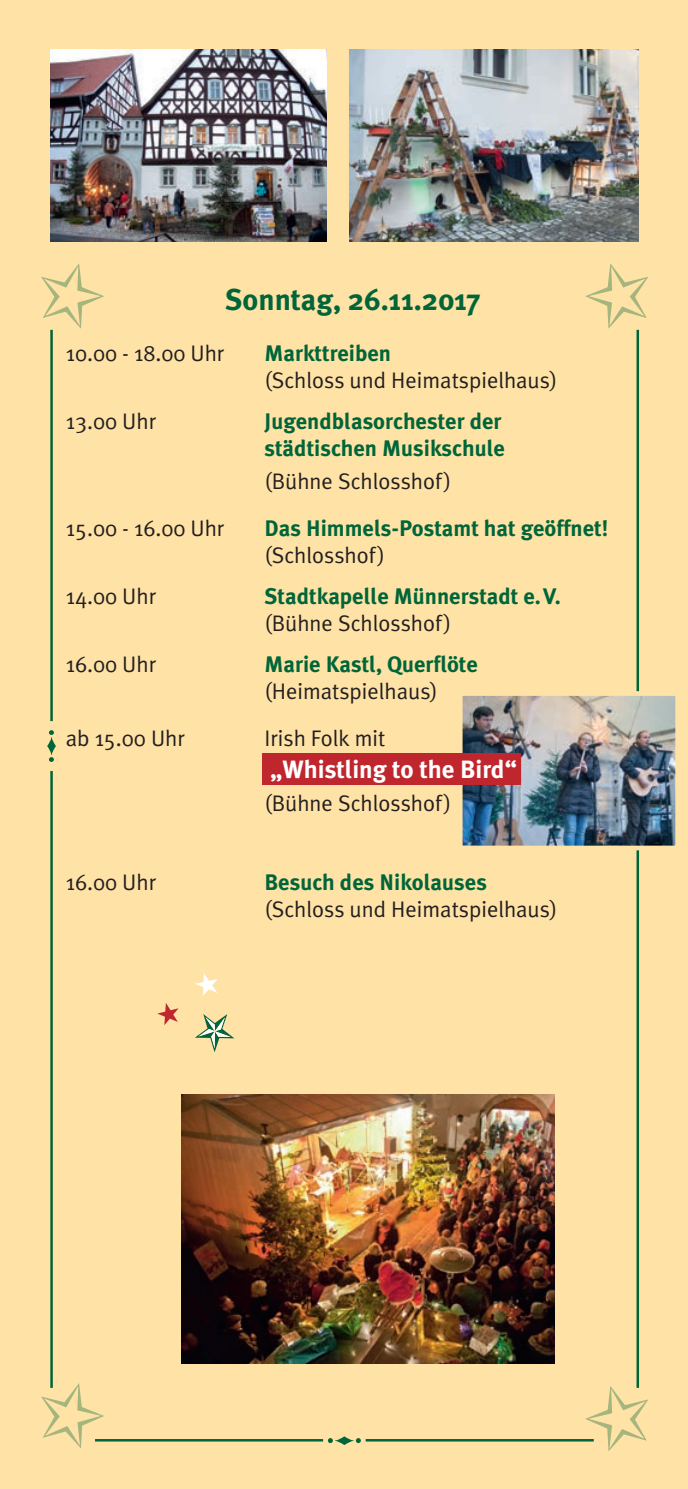
<style>
.page{position:relative;width:688px;height:1489px;background:#fff}
.page>*{position:absolute;margin:0;border:0;box-sizing:border-box;transform-origin:0 0}
.t1{font:700 30px "Meta Plus";color:#006539}
.t2{font:700 25px "Meta Plus";color:#fff}
.t3{font:22.5px "Meta Plus Normal";color:#231f20}
.t4{font:700 22.5px/27px "Meta Plus";color:#006539}
</style>
<div class="page">
<div style="left:0;top:0;width:687px;height:1488px;background:#ffe2a5"></div>
<svg style="left:47px;top:730px;width:9px;height:32px"></svg>
<hr style="left:50px;top:771px;width:3px;height:616px;background:#006539">
<hr style="left:636px;top:330px;width:2px;height:391px;background:#006539">
<hr style="left:50px;top:330px;width:3px;height:391px;background:#006539">
<hr style="left:636px;top:771px;width:2px;height:616px;background:#006539">
<svg style="left:328px;top:1436px;width:33px;height:8px"></svg>
<hr style="left:95px;top:1438px;width:228px;height:3px;background:#006539">
<hr style="left:365px;top:1438px;width:228px;height:3px;background:#006539">
<svg style="left:41px;top:263px;width:63px;height:66px"></svg>
<svg style="left:41px;top:1382px;width:63px;height:66px"></svg>
<svg style="left:585px;top:263px;width:63px;height:66px"></svg>
<svg style="left:585px;top:1385px;width:63px;height:66px"></svg>
<img style="left:463px;top:697px;width:210px;height:147px">
<div style="left:457px;top:691px;width:222px;height:159px;border:5px solid #ffe2a5"></div>
<img style="left:50px;top:50px;width:276px;height:191px">
<img style="left:349px;top:50px;width:289px;height:191px">
<div style="left:263px;top:753px;width:258px;height:32px;background:#c0262d"></div>
<svg style="left:157px;top:1003px;width:21px;height:22px"></svg>
<svg style="left:195px;top:973px;width:23px;height:22px"></svg>
<svg style="left:195px;top:1014px;width:39px;height:38px"></svg>
<img style="left:181px;top:1094px;width:373px;height:269px">
<h1 class="t1" style="left:225px;top:282px;width:257px">Sonntag, 26.11.2017</h1>
<p class="t3" style="left:66px;top:340px;width:160px">10.00 - 18.00 Uhr</p>
<p class="t4" style="left:264px;top:340px;width:128px">Markttreiben</p>
<p class="t3" style="left:264px;top:367px;width:294px">(Schloss und Heimatspielhaus)</p>
<p class="t3" style="left:66px;top:408px;width:92px">13.00 Uhr</p>
<p class="t4" style="left:264px;top:408px;width:242px">Jugendblasorchester der städtischen Musikschule</p>
<p class="t3" style="left:264px;top:468px;width:188px">(Bühne Schlosshof)</p>
<p class="t3" style="left:66px;top:514px;width:160px">15.00 - 16.00 Uhr</p>
<p class="t4" style="left:264px;top:514px;width:345px">Das Himmels-Postamt hat geöffnet!</p>
<p class="t3" style="left:264px;top:541px;width:122px">(Schlosshof)</p>
<p class="t3" style="left:66px;top:583px;width:92px">14.00 Uhr</p>
<p class="t4" style="left:264px;top:582px;width:297px">Stadtkapelle Münnerstadt e.V.</p>
<p class="t3" style="left:264px;top:610px;width:188px">(Bühne Schlosshof)</p>
<p class="t3" style="left:66px;top:651px;width:92px">16.00 Uhr</p>
<p class="t4" style="left:264px;top:650px;width:215px">Marie Kastl, Querflöte</p>
<p class="t3" style="left:264px;top:678px;width:175px">(Heimatspielhaus)</p>
<p class="t3" style="left:66px;top:724px;width:120px">ab 15.00 Uhr</p>
<p class="t3" style="left:264px;top:724px;width:122px">Irish Folk mit</p>
<p class="t2" style="left:270px;top:755px;width:248px">„Whistling to the Bird“</p>
<p class="t3" style="left:264px;top:790px;width:188px">(Bühne Schlosshof)</p>
<p class="t3" style="left:66px;top:869px;width:92px">16.00 Uhr</p>
<p class="t4" style="left:264px;top:868px;width:224px">Besuch des Nikolauses</p>
<p class="t3" style="left:264px;top:896px;width:294px">(Schloss und Heimatspielhaus)</p>
</div>
